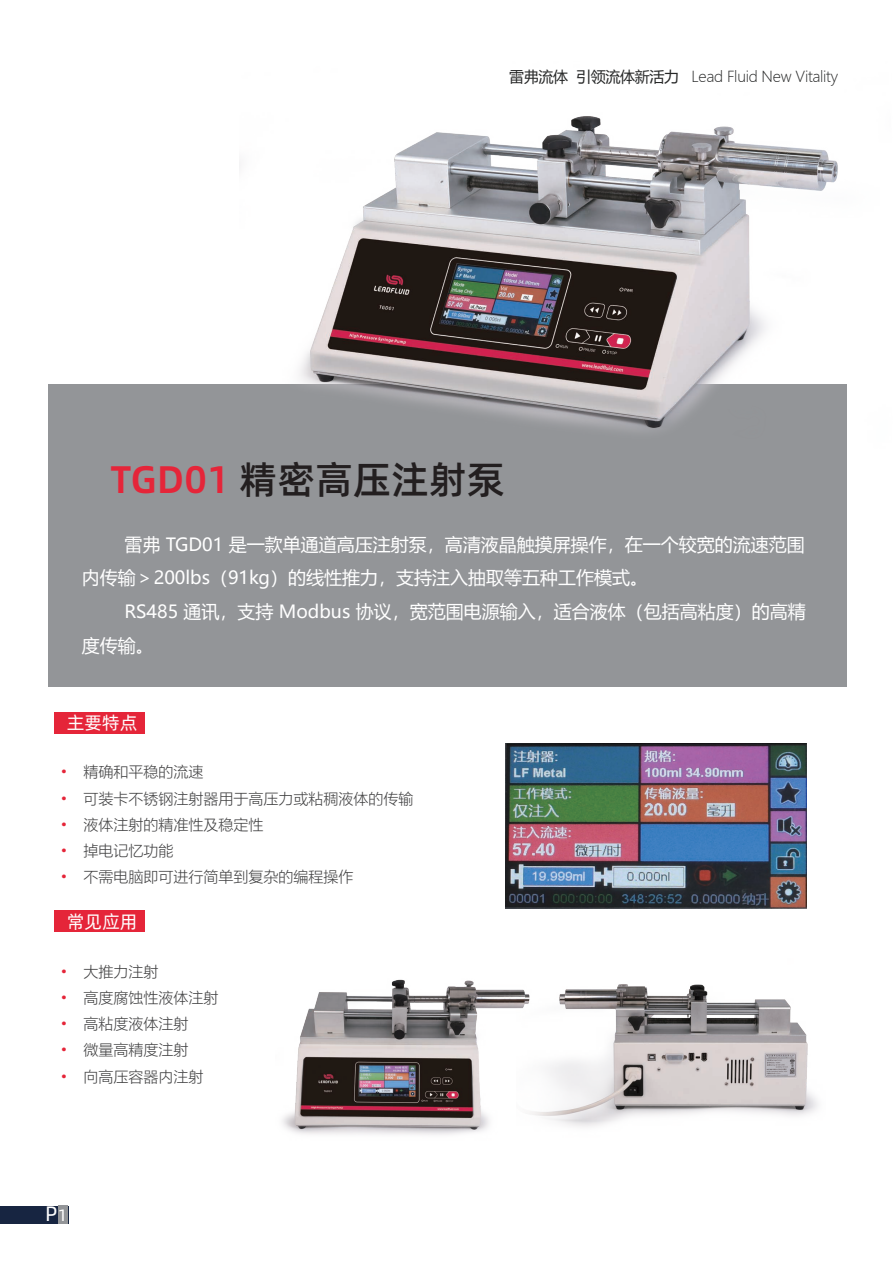
<style>
.page{position:relative;width:893px;height:1263px;background:#fff}
.page>*{position:absolute;margin:0;border:0;box-sizing:border-box;transform-origin:0 0}
.t1{font:38.55px "Alibaba Pu Hui Ti M";color:#231f20}
.t2{font:21px "Alibaba Pu Hui Ti R";color:#fff}
.t3{font:18px/33.6px "Microsoft Ya Hei UI";color:#fff}
.t4{font:18px "Alibaba Pu Hui Ti R";color:#fff}
.t5{font:15px "Microsoft Ya Hei UI Light";color:#3e3e3f}
.t6{font:15px "Microsoft Ya Hei UI Light";letter-spacing:-.02em;color:#262727}
.s1{font-family:"Microsoft Ya Hei UI"}
.s2{color:#e52539}
.s3{font-size:16.5px}
</style>
<div class="page">
<div style="left:54px;top:712px;width:91px;height:21px;background:#e52539"></div>
<div style="left:54px;top:910px;width:91px;height:22px;background:#e52539"></div>
<div style="left:48px;top:385px;width:798px;height:302px;background:#939598"></div>
<img style="left:506px;top:743px;width:300px;height:165px">
<img style="left:538px;top:984px;width:280px;height:143px">
<img style="left:282px;top:979px;width:256px;height:156px">
<img style="left:239px;top:116px;width:608px;height:385px">
<div style="left:0;top:1206px;width:68px;height:17px;background:#172541"></div>
<div style="left:58px;top:1206px;width:10px;height:18px;background:#939598"></div>
<p class="t6" style="left:509px;top:67px;width:331px"><span class="s1">雷弗流体 引领流体新活力</span> Lead Fluid New Vitality</p>
<h1 class="t1" style="left:110px;top:450px;width:396px"><span class="s2">TGD01</span> 精密高压注射泵</h1>
<p class="t3" style="left:82px;top:527px;width:724px;text-indent:43px">雷弗 TGD01 是一款单通道高压注射泵，高清液晶触摸屏操作，在一个较宽的流速范围内传输＞200lbs（91kg）的线性推力，支持注入抽取等五种工作模式。</p>
<p class="t3" style="left:82px;top:594px;width:725px;text-indent:43px">RS485 通讯，支持 Modbus 协议，宽范围电源输入，适合液体（包括高粘度）的高精度传输。</p>
<p class="t4" style="left:67px;top:709px;width:72px">主要特点</p>
<p class="t5" style="left:61px;top:762px;width:144px"><span class="s2">•</span> 精确和平稳的流速</p>
<p class="t5" style="left:61px;top:788px;width:354px"><span class="s2">•</span> 可装卡不锈钢注射器用于高压力或粘稠液体的传输</p>
<p class="t5" style="left:61px;top:814px;width:204px"><span class="s2">•</span> 液体注射的精准性及稳定性</p>
<p class="t5" style="left:61px;top:840px;width:114px"><span class="s2">•</span> 掉电记忆功能</p>
<p class="t5" style="left:61px;top:867px;width:294px"><span class="s2">•</span> 不需电脑即可进行简单到复杂的编程操作</p>
<p class="t4" style="left:67px;top:908px;width:72px">常见应用</p>
<p class="t5" style="left:61px;top:961px;width:99px"><span class="s2">•</span> 大推力注射</p>
<p class="t5" style="left:61px;top:988px;width:159px"><span class="s2">•</span> 高度腐蚀性液体注射</p>
<p class="t5" style="left:61px;top:1014px;width:129px"><span class="s2">•</span> 高粘度液体注射</p>
<p class="t5" style="left:61px;top:1040px;width:129px"><span class="s2">•</span> 微量高精度注射</p>
<p class="t5" style="left:61px;top:1066px;width:144px"><span class="s2">•</span> 向高压容器内注射</p>
<p class="t2" style="left:45px;top:1198px;width:24px">P<span class="s3">1</span></p>
</div>
